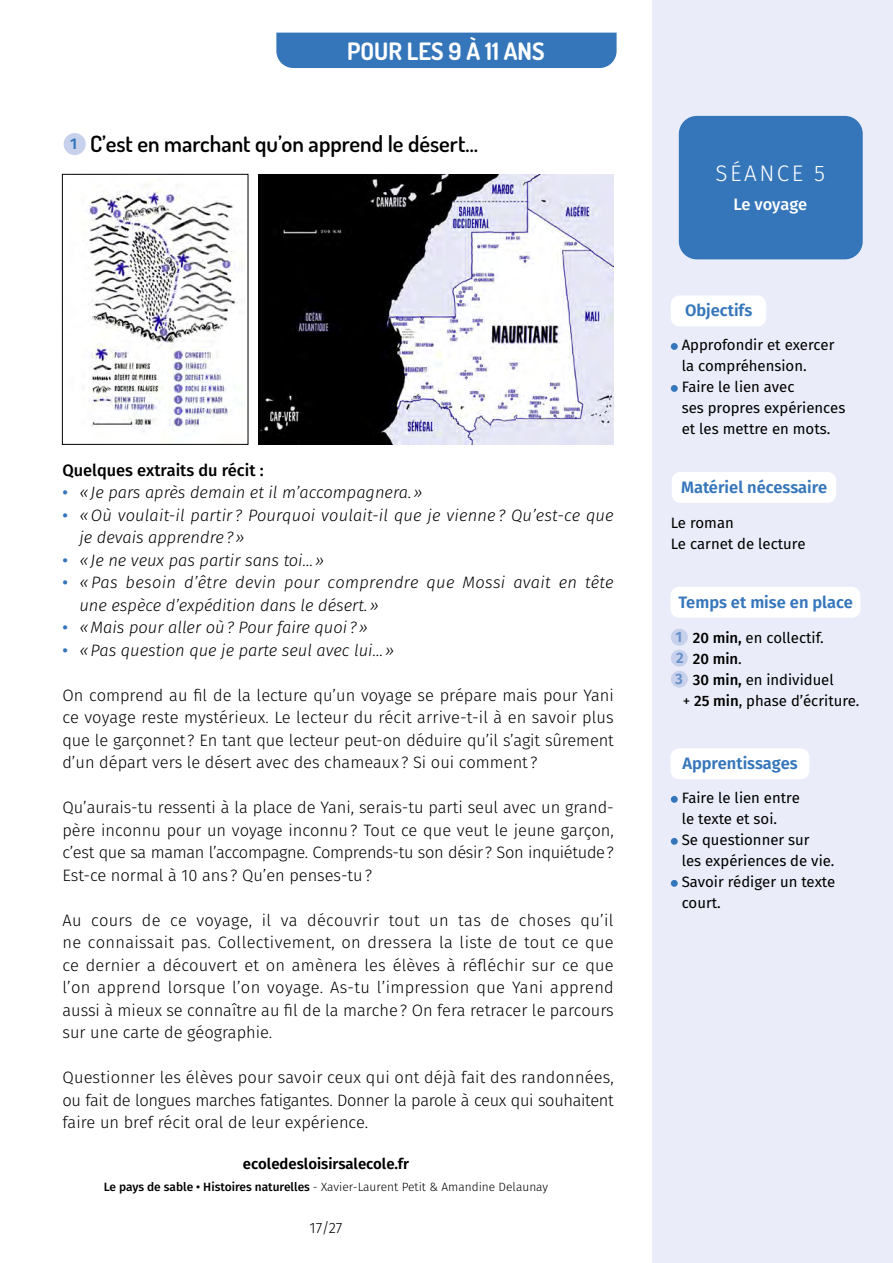
<style>
.page{position:relative;width:893px;height:1263px;background:#fff}
.page>*{position:absolute;margin:0;border:0;box-sizing:border-box;transform-origin:0 0}
.t1{font:700 24px "Dosis";color:#fff}
.t2{font:600 22.5px "Dosis";color:#000}
.t3{font:300 22.5px "Fira Sans";letter-spacing:.11em;color:#fff}
.t4{font:300 16.5px/22.5px "Fira Sans";color:#000;text-align:justify}
.t5{font:italic 300 16.5px/22.5px "Fira Sans";color:#000}
.t6{font:600 16.5px "Fira Sans";color:#3576bb}
.t7{font:500 16.5px "Fira Sans";color:#000}
.t8{font:500 16.5px "Fira Sans";letter-spacing:-.005em;color:#fff}
.t9{font:15px/21px "Fira Sans";color:#000}
.t10{font:600 15px "Fira Sans";color:#000}
.t11{font:500 15px "Fira Sans";color:#000}
.t12{font:300 15px "Fira Sans";color:#000}
.t13{font:300 12px "Fira Sans";color:#000}
.s1{font-family:"Fira Sans";font-size:15.6px;color:#3576bb}
.s2{font-weight:500;font-style:normal;color:#3576bb}
.s3{font-weight:500}
.s4{font-weight:600;color:#678fca}
.s5{font-weight:400}
</style>
<div class="page">
<div style="left:652px;top:0;width:241px;height:1263px;background:#eaedf9"></div>
<hr style="left:0;top:0;width:1px;height:1263px;background:#eaedf9">
<div style="left:276px;top:33px;width:341px;height:35px;background:#3576bb"></div>
<div style="left:671px;top:796px;width:7px;height:7px;background:#3576bb;border-radius:50%"></div>
<div style="left:671px;top:838px;width:7px;height:7px;background:#3576bb;border-radius:50%"></div>
<div style="left:671px;top:880px;width:7px;height:7px;background:#3576bb;border-radius:50%"></div>
<div style="left:670px;top:748px;width:139px;height:31px;background:#fff;border-radius:9px"></div>
<div style="left:671px;top:629px;width:17px;height:17px;background:#c7d1ec;border-radius:50%"></div>
<div style="left:671px;top:650px;width:17px;height:17px;background:#c7d1ec;border-radius:50%"></div>
<div style="left:671px;top:671px;width:17px;height:17px;background:#c7d1ec;border-radius:50%"></div>
<div style="left:670px;top:587px;width:190px;height:31px;background:#fff;border-radius:9px"></div>
<div style="left:672px;top:472px;width:164px;height:31px;background:#fff;border-radius:9px"></div>
<div style="left:671px;top:343px;width:7px;height:7px;background:#3576bb;border-radius:50%"></div>
<div style="left:671px;top:385px;width:7px;height:7px;background:#3576bb;border-radius:50%"></div>
<div style="left:671px;top:296px;width:95px;height:30px;background:#fff;border-radius:9px"></div>
<div style="left:679px;top:116px;width:184px;height:143px;background:#3576bb;border-radius:18px"></div>
<div style="left:64px;top:133px;width:22px;height:22px;background:#c7d1ec;border-radius:50%"></div>
<img style="left:258px;top:174px;width:356px;height:270px">
<img style="left:88px;top:184px;width:150px;height:248px">
<div style="left:62px;top:174px;width:186px;height:271px;border:1px solid #000"></div>
<h1 class="t1" style="left:347px;top:35px;width:199px">POUR LES 9 À 11 ANS</h1>
<h2 class="t2" style="left:70px;top:129px;width:409px"><span class="s1">1</span> C’est en marchant qu’on apprend le désert…</h2>
<p class="t7" style="left:62px;top:457px;width:203px">Quelques extraits du récit :</p>
<p class="t5" style="left:62px;top:481px;width:362px"><span class="s2">•</span> «Je pars après demain et il m’accompagnera.»</p>
<p class="t5" style="left:79px;top:504px;width:536px;text-indent:-17px"><span class="s2">•</span> «Où voulait-il partir ? Pourquoi voulait-il que je vienne ? Qu’est-ce que je devais apprendre?»</p>
<p class="t5" style="left:62px;top:549px;width:263px"><span class="s2">•</span> «Je ne veux pas partir sans toi…»</p>
<p class="t5" style="left:79px;top:571px;width:536px;text-indent:-17px"><span class="s2">•</span> « Pas besoin d’être devin pour comprendre que Mossi avait en tête une espèce d’expédition dans le désert.»</p>
<p class="t5" style="left:62px;top:616px;width:307px"><span class="s2">•</span> «Mais pour aller où? Pour faire quoi ?»</p>
<p class="t5" style="left:62px;top:639px;width:333px"><span class="s2">•</span> «Pas question que je parte seul avec lui…»</p>
<p class="t4" style="left:62px;top:684px;width:553px">On comprend au fil de la lecture qu’un voyage se prépare mais pour Yani ce voyage reste mystérieux. Le lecteur du récit arrive-t-il à en savoir plus que le garçonnet? En tant que lecteur peut-on déduire qu’il s’agit sûrement d’un départ vers le désert avec des chameaux ? Si oui comment ?</p>
<p class="t4" style="left:62px;top:796px;width:553px">Qu’aurais-tu ressenti à la place de Yani, serais-tu parti seul avec un grand&shy;père inconnu pour un voyage inconnu? Tout ce que veut le jeune garçon, c’est que sa maman l’accompagne. Comprends-tu son désir? Son inquiétude?<br>Est-ce normal à 10 ans ? Qu’en penses-tu?</p>
<p class="t4" style="left:62px;top:909px;width:553px">Au cours de ce voyage, il va découvrir tout un tas de choses qu’il ne connaissait pas. Collectivement, on dressera la liste de tout ce que ce dernier a découvert et on amènera les élèves à réfléchir sur ce que l’on apprend lorsque l’on voyage. As-tu l’impression que Yani apprend aussi à mieux se connaître au fil de la marche? On fera retracer le parcours sur une carte de géographie.</p>
<p class="t4" style="left:62px;top:1066px;width:553px">Questionner les élèves pour savoir ceux qui ont déjà fait des randonnées, ou fait de longues marches fatigantes. Donner la parole à ceux qui souhaitent faire un bref récit oral de leur expérience.</p>
<p class="t10" style="left:243px;top:1151px;width:168px">ecoledesloisirsalecole.fr</p>
<p class="t13" style="left:104px;top:1179px;width:446px"><span class="s3">Le pays de sable • Histoires naturelles</span> - Xavier-Laurent Petit &amp; Amandine Delaunay</p>
<p class="t12" style="left:310px;top:1217px;width:34px">17/27</p>
<h2 class="t3" style="left:716px;top:157px;width:111px">SÉANCE 5</h2>
<p class="t8" style="left:733px;top:191px;width:75px">Le voyage</p>
<p class="t6" style="left:685px;top:297px;width:69px">Objectifs</p>
<p class="t9" style="left:682px;top:334px;width:165px">Approfondir et exercer la compréhension.<br>Faire le lien avec<br>ses propres expériences et les mettre en mots.</p>
<p class="t6" style="left:681px;top:473px;width:148px">Matériel nécessaire</p>
<p class="t9" style="left:671px;top:512px;width:136px">Le roman<br>Le carnet de lecture</p>
<p class="t6" style="left:678px;top:588px;width:176px">Temps et mise en place</p>
<p class="t9" style="left:675px;top:627px;width:150px"><span class="s4">1</span> <span class="s3">20 min,</span> en collectif.</p>
<p class="t11" style="left:676px;top:647px;width:67px"><span class="s4">2</span> 20 min<span class="s5">.</span></p>
<p class="t9" style="left:675px;top:669px;width:160px"><span class="s4">3</span> <span class="s3">30 min,</span> en individuel</p>
<p class="t9" style="left:683px;top:690px;width:178px">+ <span class="s3">25 min</span>, phase d’écriture.</p>
<p class="t6" style="left:682px;top:750px;width:117px">Apprentissages</p>
<p class="t9" style="left:682px;top:787px;width:155px">Faire le lien entre<br>le texte et soi.<br>Se questionner sur<br>les expériences de vie.<br>Savoir rédiger un texte court.</p>
</div>
